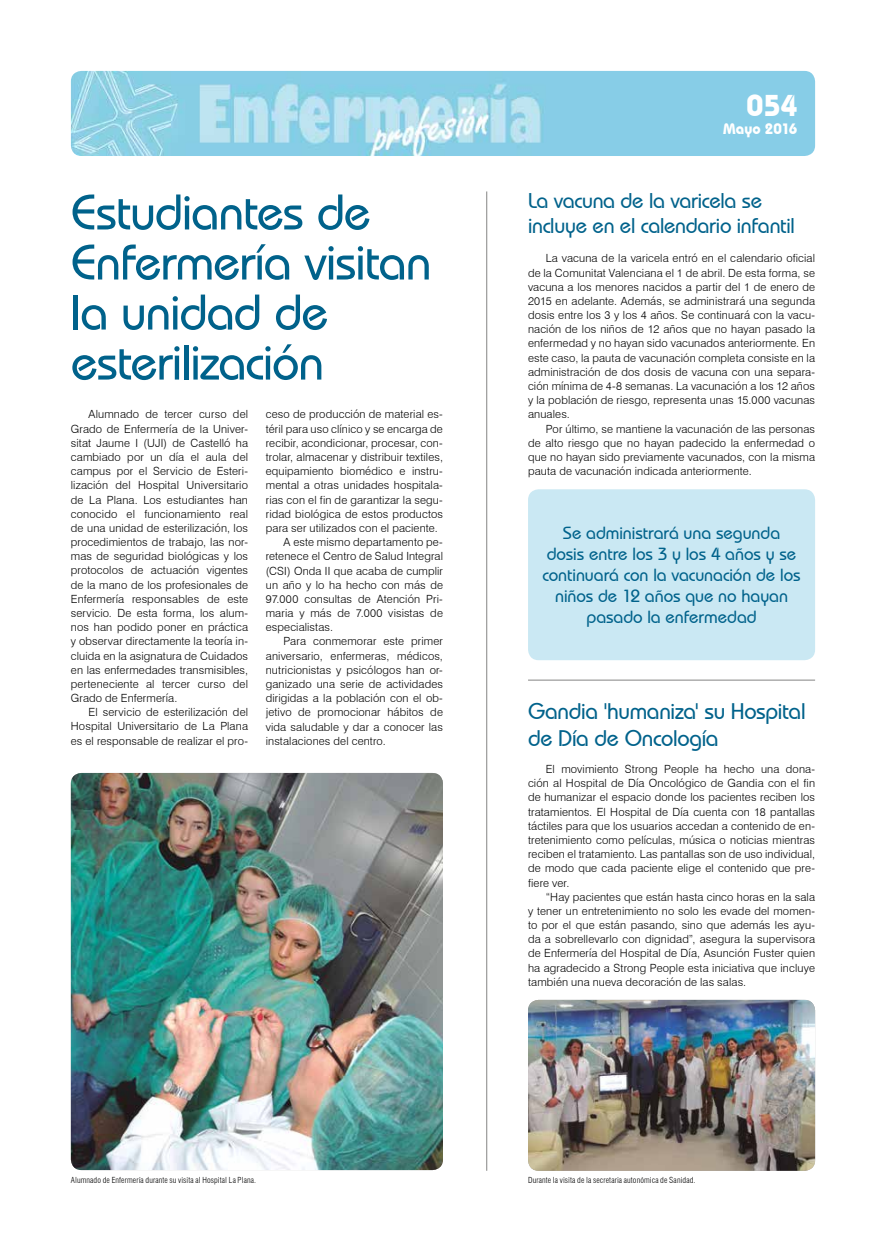
<style>
.page{position:relative;width:886px;height:1241px;background:#fff}
.page>*{position:absolute;margin:0;border:0;box-sizing:border-box;transform-origin:0 0}
.t1{font:500 50px/50px "Bauhaus IT Cby BT";letter-spacing:-.02em;color:#00628b}
.t2{font:700 30px "Bauhaus IT Cby BT";color:#fff}
.t3{font:500 22.5px/27px "Bauhaus IT Cby BT";letter-spacing:-.015em;color:#00628b}
.t4{font:500 21.25px/25.5px "Bauhaus IT Cby BT";letter-spacing:-.015em;color:#00628b}
.t5{font:500 17.5px/21px "Bauhaus IT Cby BT";letter-spacing:-.005em;color:#00628b;text-align:center}
.t6{font:700 15px "Bauhaus IT Cby BT";color:#fff}
.t7{font:300 11.25px/14.1px "Swiss 721 BT";letter-spacing:.01em;color:#000;text-align:justify}
.t8{font:300 condensed 8.12px "Swiss 721 BT";letter-spacing:.015em;color:#000}
</style>
<div class="page">
<img style="left:71px;top:71px;width:744px;height:85px">
<hr style="left:486px;top:191px;width:1px;height:979px;background:#9d9d9c">
<hr style="left:528px;top:679px;width:287px;height:1px;background:#9d9d9c">
<img style="left:71px;top:772px;width:372px;height:397px">
<img style="left:528px;top:999px;width:287px;height:171px">
<div style="left:528px;top:489px;width:287px;height:171px;background:#cae8f3;border-radius:11px"></div>
<h1 class="t1" style="left:71px;top:186px;width:362px">Estudiantes de<br>Enfermería visitan la unidad de esterilización</h1>
<p class="t7" style="left:71px;top:407px;width:179px;text-indent:18px">Alumnado de tercer curso del Grado de Enfermería de la Univer&shy;sitat Jaume I (UJI) de Castelló ha cambiado por un día el aula del campus por el Servicio de Esteri&shy;lización del Hospital Universitario de La Plana. Los estudiantes han conocido el funcionamiento real de una unidad de esterilización, los procedimientos de trabajo, las nor&shy;mas de seguridad biológicas y los protocolos de actuación vigentes de la mano de los profesionales de Enfermería responsables de este servicio. De esta forma, los alum&shy;nos han podido poner en práctica y observar directamente la teoría in&shy;cluida en la asignatura de Cuidados en las enfermedades transmisibles, perteneciente al tercer curso del Grado de Enfermería.</p>
<p class="t7" style="left:71px;top:705px;width:179px;text-indent:18px">El servicio de esterilización del Hospital Universitario de La Plana es el responsable de realizar el pro-</p>
<p class="t7" style="left:266px;top:407px;width:179px">ceso de producción de material es-</p>
<p class="t7" style="left:266px;top:421px;width:179px">téril para uso clínico y se encarga de</p>
<p class="t7" style="left:266px;top:435px;width:179px">recibir, acondicionar, procesar, con-</p>
<p class="t7" style="left:266px;top:450px;width:179px">trolar, almacenar y distribuir textiles,</p>
<p class="t7" style="left:266px;top:464px;width:179px">equipamiento biomédico e instru-</p>
<p class="t7" style="left:266px;top:478px;width:179px">mental a otras unidades hospitala-</p>
<p class="t7" style="left:266px;top:492px;width:179px">rias con el fin de garantizar la segu-</p>
<p class="t7" style="left:266px;top:506px;width:179px">ridad biológica de estos productos</p>
<p class="t7" style="left:266px;top:520px;width:173px">para ser utilizados con el paciente.</p>
<p class="t7" style="left:283px;top:535px;width:161px">A este mismo departamento pe-</p>
<p class="t7" style="left:266px;top:549px;width:179px">retenece el Centro de Salud Integral</p>
<p class="t7" style="left:266px;top:563px;width:179px">(CSI) Onda II que acaba de cumplir</p>
<p class="t7" style="left:266px;top:577px;width:179px">un año y lo ha hecho con más de</p>
<p class="t7" style="left:266px;top:591px;width:179px">97.000 consultas de Atención Pri-</p>
<p class="t7" style="left:266px;top:605px;width:179px">maria y más de 7.000 visistas de</p>
<p class="t7" style="left:266px;top:620px;width:69px">especialistas.</p>
<p class="t7" style="left:283px;top:634px;width:161px">Para conmemorar este primer</p>
<p class="t7" style="left:266px;top:648px;width:179px">aniversario, enfermeras, médicos,</p>
<p class="t7" style="left:266px;top:662px;width:179px">nutricionistas y psicólogos han or-</p>
<p class="t7" style="left:266px;top:676px;width:179px">ganizado una serie de actividades</p>
<p class="t7" style="left:266px;top:691px;width:179px">dirigidas a la población con el ob-</p>
<p class="t7" style="left:266px;top:705px;width:179px">jetivo de promocionar hábitos de</p>
<p class="t7" style="left:266px;top:719px;width:179px">vida saludable y dar a conocer las</p>
<p class="t7" style="left:266px;top:733px;width:121px">instalaciones del centro.</p>
<h2 class="t2" style="left:746px;top:87px;width:52px">054</h2>
<h3 class="t6" style="left:723px;top:119px;width:76px">Mayo 2016</h3>
<h3 class="t4" style="left:528px;top:187px;width:268px">La vacuna de la varicela se incluye en el calendario infantil</h3>
<p class="t7" style="left:528px;top:251px;width:289px;text-indent:18px">La vacuna de la varicela entró en el calendario oficial de la Comunitat Valenciana el 1 de abril. De esta forma, se vacuna a los menores nacidos a partir del 1 de enero de 2015 en adelante. Además, se administrará una segunda dosis entre los 3 y los 4 años. Se continuará con la vacu&shy;nación de los niños de 12 años que no hayan pasado la enfermedad y no hayan sido vacunados anteriormente. En este caso, la pauta de vacunación completa consiste en la administración de dos dosis de vacuna con una separa&shy;ción mínima de 4-8 semanas. La vacunación a los 12 años y la población de riesgo, representa unas 15.000 vacunas anuales.</p>
<p class="t7" style="left:528px;top:421px;width:289px;text-indent:18px">Por último, se mantiene la vacunación de las personas de alto riesgo que no hayan padecido la enfermedad o que no hayan sido previamente vacunados, con la misma pauta de vacunación indicada anteriormente.</p>
<h3 class="t5" style="left:542px;top:522px;width:260px">Se administrará una segunda dosis entre los 3 y los 4 años y se continuará con la vacunación de los niños de 12 años que no hayan pasado la enfermedad</h3>
<h3 class="t3" style="left:528px;top:697px;width:279px">Gandia 'humaniza' su Hospital de Día de Oncología</h3>
<p class="t7" style="left:528px;top:761px;width:289px;text-indent:18px">El movimiento Strong People ha hecho una dona&shy;ción al Hospital de Día Oncológico de Gandia con el fin de humanizar el espacio donde los pacientes reciben los tratamientos. El Hospital de Día cuenta con 18 pantallas táctiles para que los usuarios accedan a contenido de en&shy;tretenimiento como películas, música o noticias mientras reciben el tratamiento. Las pantallas son de uso individual, de modo que cada paciente elige el contenido que pre&shy;fiere ver.</p>
<p class="t7" style="left:528px;top:889px;width:289px;text-indent:18px">“Hay pacientes que están hasta cinco horas en la sala y tener un entretenimiento no solo les evade del momen&shy;to por el que están pasando, sino que además les ayu&shy;da a sobrellevarlo con dignidad”, asegura la supervisora de Enfermería del Hospital de Día, Asunción Fuster quien ha agradecido a Strong People esta iniciativa que incluye también una nueva decoración de las salas.</p>
<p class="t8" style="left:71px;top:1175px;width:187px">Alumnado de Enfermería durante su visita al Hospital La Plana.</p>
<p class="t8" style="left:528px;top:1175px;width:169px">Durante la visita de la secretaria autonómica de Sanidad.</p>
</div>
